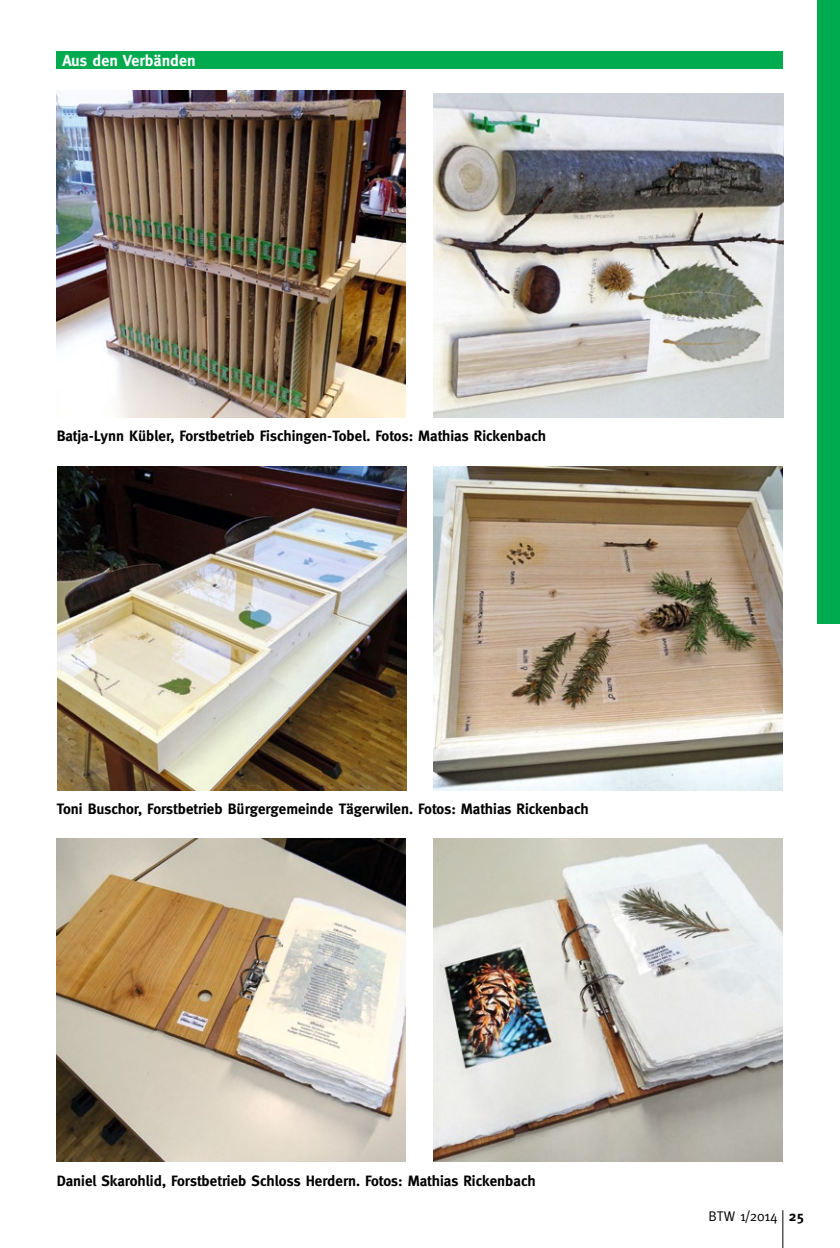
<style>
.page{position:relative;width:840px;height:1248px;background:#fff}
.page>*{position:absolute;margin:0;border:0;box-sizing:border-box;transform-origin:0 0}
.t1{font:700 16px "Meta";color:#fff}
.t2{font:700 15px "Meta";color:#000}
.t3{font:14px "Meta";letter-spacing:-.01em;color:#000}
.s1{font-weight:700}
</style>
<div class="page">
<hr style="left:782px;top:1210px;width:1px;height:37px;background:#000">
<div style="left:816px;top:0;width:23px;height:624px;background:#00aa4e"></div>
<div style="left:57px;top:51px;width:725px;height:17px;background:#00aa4e"></div>
<img style="left:57px;top:90px;width:348px;height:327px">
<img style="left:57px;top:838px;width:348px;height:323px">
<img style="left:57px;top:466px;width:349px;height:324px">
<img style="left:434px;top:93px;width:349px;height:324px">
<img style="left:433px;top:838px;width:349px;height:323px">
<img style="left:433px;top:466px;width:349px;height:324px">
<p class="t1" style="left:62px;top:51px;width:135px">Aus den Verbänden</p>
<p class="t2" style="left:57px;top:427px;width:490px">Batja-Lynn Kübler, Forstbetrieb Fischingen-Tobel. Fotos: Mathias Rickenbach</p>
<p class="t2" style="left:57px;top:800px;width:533px">Toni Buschor, Forstbetrieb Bürgergemeinde Tägerwilen. Fotos: Mathias Rickenbach</p>
<p class="t2" style="left:57px;top:1171px;width:480px">Daniel Skarohlid, Forstbetrieb Schloss Herdern. Fotos: Mathias Rickenbach</p>
<p class="t3" style="left:708px;top:1208px;width:97px">BTW 1/2014 <span class="s1">25</span></p>
</div>
